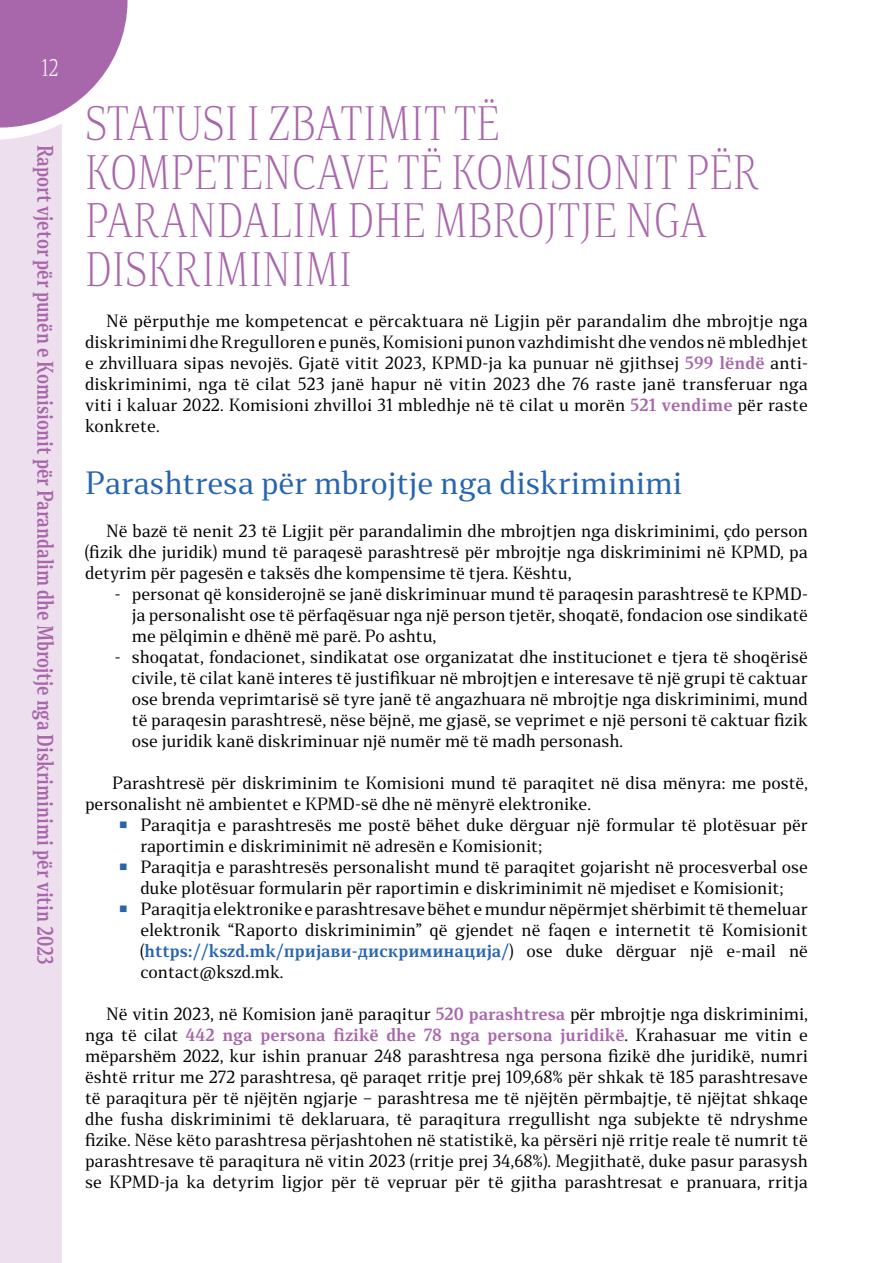
<style>
.page{position:relative;width:893px;height:1263px;background:#fff}
.page>*{position:absolute;margin:0;border:0;box-sizing:border-box;transform-origin:0 0}
.t1{font:300 45px/48.6px "Stobi Serif";letter-spacing:.02em;color:#a967ab;scale:.8 1}
.t2{font:30px "Stobi Serif";color:#2765b0}
.t3{font:300 22.5px "Stobi Serif";color:#fff;scale:.8 1}
.t4{font:700 21px "Stobi Serif";color:#a967ab;scale:.8 1}
.t5{font:16.5px/21px "Stobi Serif";color:#000;text-align:justify}
.s1{font-weight:700;color:#a967ab}
.s2{font-weight:700;color:#2765b0}
</style>
<div class="page">
<svg style="left:0;top:0;width:128px;height:123px"></svg>
<div style="left:0;top:123px;width:62px;height:1140px;background:#eddfee"></div>
<h3 class="t3" style="left:42px;top:52px;width:22px">12</h3>
<p class="t4" style="left:61px;top:145px;width:1027px;rotate:90deg">Raport vjetor për punën e Komisionit për Parandalim dhe Mbrojtje nga Diskriminimi për vitin 2023</p>
<h1 class="t1" style="left:85px;top:98px;width:844px">STATUSI I ZBATIMIT TË<br>KOMPETENCAVE TË KOMISIONIT PËR<br>PARANDALIM DHE MBROJTJE NGA<br>DISKRIMINIMI</h1>
<p class="t5" style="left:85px;top:310px;width:724px;text-indent:21px">Në përputhje me kompetencat e përcaktuara në Ligjin për parandalim dhe mbrojtje nga diskriminimi dhe Rregulloren e punës, Komisioni punon vazhdimisht dhe vendos në mbledhjet e zhvilluara sipas nevojës. Gjatë vitit 2023, KPMD-ja ka punuar në gjithsej <span class="s1">599 lëndë</span> anti&shy;diskriminimi, nga të cilat 523 janë hapur në vitin 2023 dhe 76 raste janë transferuar nga viti i kaluar 2022. Komisioni zhvilloi 31 mbledhje në të cilat u morën <span class="s1">521 vendime</span> për raste konkrete.</p>
<h2 class="t2" style="left:85px;top:463px;width:599px">Parashtresa për mbrojtje nga diskriminimi</h2>
<p class="t5" style="left:85px;top:520px;width:724px;text-indent:21px">Në bazë të nenit 23 të Ligjit për parandalimin dhe mbrojtjen nga diskriminimi, çdo person (fizik dhe juridik) mund të paraqesë parashtresë për mbrojtje nga diskriminimi në KPMD, pa detyrim për pagesën e taksës dhe kompensime të tjera. Kështu,</p>
<p class="t5" style="left:132px;top:583px;width:678px;text-indent:-17px">- personat që konsiderojnë se janë diskriminuar mund të paraqesin parashtresë te KPMD&shy;ja personalisht ose të përfaqësuar nga një person tjetër, shoqatë, fondacion ose sindikatë me pëlqimin e dhënë më parë. Po ashtu,</p>
<p class="t5" style="left:132px;top:646px;width:678px;text-indent:-17px">- shoqatat, fondacionet, sindikatat ose organizatat dhe institucionet e tjera të shoqërisë civile, të cilat kanë interes të justifikuar në mbrojtjen e interesave të një grupi të caktuar ose brenda veprimtarisë së tyre janë të angazhuara në mbrojtje nga diskriminimi, mund të paraqesin parashtresë, nëse bëjnë, me gjasë, se veprimet e një personi të caktuar fizik ose juridik kanë diskriminuar një numër më të madh personash.</p>
<p class="t5" style="left:85px;top:772px;width:724px;text-indent:27px">Parashtresë për diskriminim te Komisioni mund të paraqitet në disa mënyra: me postë, personalisht në ambientet e KPMD-së dhe në mënyrë elektronike.</p>
<p class="t5" style="left:140px;top:814px;width:669px;text-align:left">Paraqitja e parashtresës me postë bëhet duke dërguar një formular të plotësuar për raportimin e diskriminimit në adresën e Komisionit;<br>Paraqitja e parashtresës personalisht mund të paraqitet gojarisht në procesverbal ose duke plotësuar formularin për raportimin e diskriminimit në mjediset e Komisionit; Paraqitja elektronike e parashtresave bëhet e mundur nëpërmjet shërbimit të themeluar elektronik “Raporto diskriminimin” që gjendet në faqen e internetit të Komisionit (<span class="s2">https://kszd.mk/пријави-дискриминација/</span>) ose duke dërguar një e-mail në contact@kszd.mk.</p>
<p class="t5" style="left:85px;top:1003px;width:724px;text-indent:21px">Në vitin 2023, në Komision janë paraqitur <span class="s1">520 parashtresa</span> për mbrojtje nga diskriminimi, nga të cilat <span class="s1">442 nga persona fizikë dhe 78 nga persona juridikë</span>. Krahasuar me vitin e mëparshëm 2022, kur ishin pranuar 248 parashtresa nga persona fizikë dhe juridikë, numri është rritur me 272 parashtresa, që paraqet rritje prej 109,68% për shkak të 185 parashtresave të paraqitura për të njëjtën ngjarje – parashtresa me të njëjtën përmbajtje, të njëjtat shkaqe dhe fusha diskriminimi të deklaruara, të paraqitura rregullisht nga subjekte të ndryshme fizike. Nëse këto parashtresa përjashtohen në statistikë, ka përsëri një rritje reale të numrit të parashtresave të paraqitura në vitin 2023 (rritje prej 34,68%). Megjithatë, duke pasur parasysh se KPMD-ja ka detyrim ligjor për të vepruar për të gjitha parashtresat e pranuara, rritja</p>
</div>
